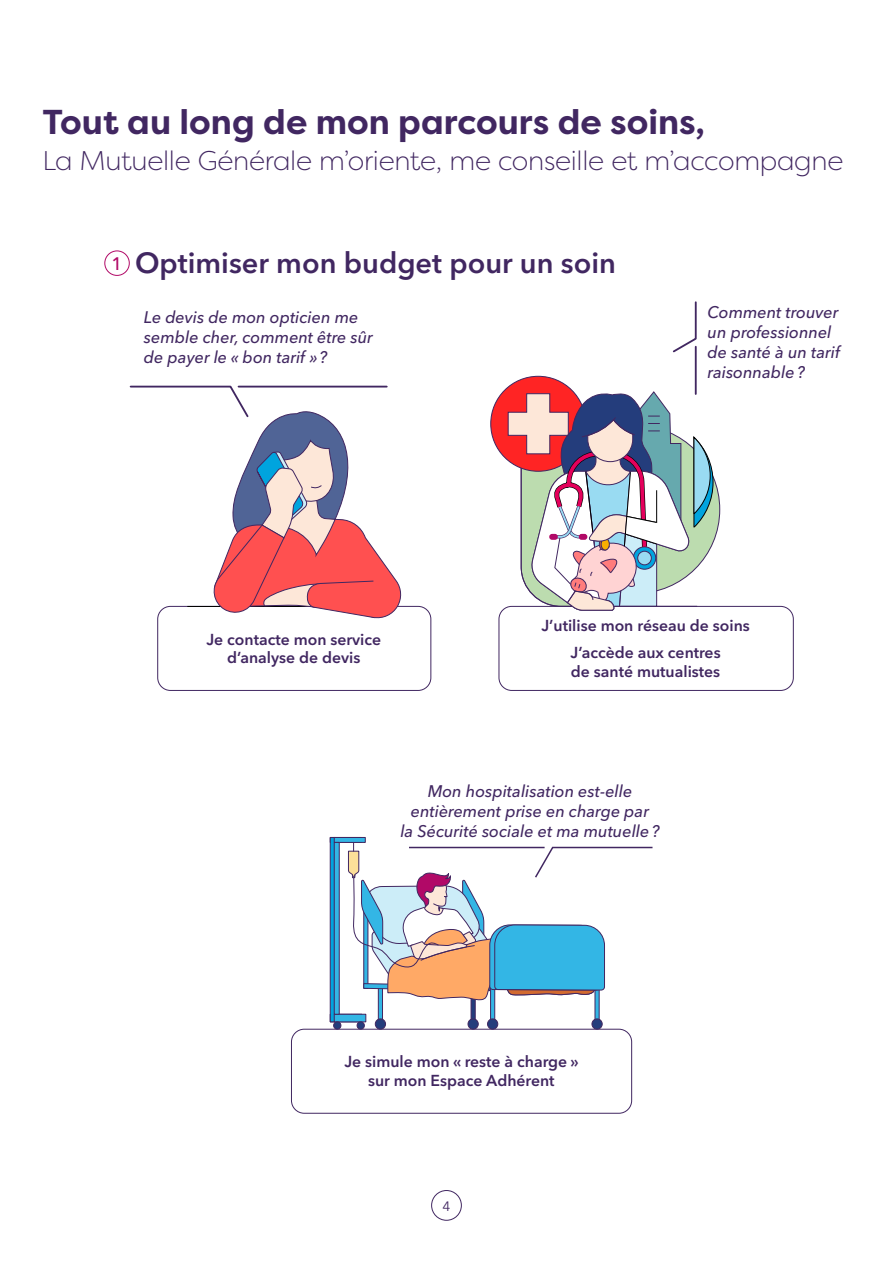
<style>
.page{position:relative;width:893px;height:1263px;background:#fff}
.page>*{position:absolute;margin:0;border:0;box-sizing:border-box;transform-origin:0 0}
.Titres_H1{font:700 34.5px "Filson Pro";color:#412761}
.Titres_Parcours_de_soin_H2{font:600 28.95px "Avenir Next LT Pro";color:#412761}
.Titres_H1-2{font:300 27px "Filson Pro";letter-spacing:-.01em;color:#412761}
.t1{font:500 18px "Avenir Next LT Pro";color:#b10967}
.t2{font:italic 500 16.65px/20px "Avenir Next LT Pro";color:#412761}
.t3{font:600 15.75px/18.9px "Avenir Next LT Pro";color:#412761;text-align:center}
.t4{font:13.5px "Avenir Next LT Pro";color:#412761}
</style>
<div class="page">
<div style="left:431px;top:1190px;width:31px;height:30px;border:1px solid #412761;border-radius:50%"></div>
<div style="left:291px;top:1029px;width:341px;height:84px;border:1px solid #412761;border-radius:13px"></div>
<div style="left:499px;top:606px;width:295px;height:85px;border:1px solid #412761;border-radius:13px"></div>
<div style="left:157px;top:606px;width:274px;height:85px;border:1px solid #412761;border-radius:13px"></div>
<div style="left:104px;top:251px;width:26px;height:25px;border:1px solid #b10967;border-radius:50%"></div>
<svg style="left:672px;top:301px;width:25px;height:53px"></svg>
<hr style="left:695px;top:347px;width:2px;height:47px;background:#412761">
<svg style="left:378px;top:1000px;width:5px;height:18px"></svg>
<svg style="left:471px;top:1000px;width:5px;height:18px"></svg>
<div style="left:468px;top:1019px;width:10px;height:10px;background:#243d7c;border-radius:50%"></div>
<div style="left:468px;top:1018px;width:11px;height:11px;border:1px solid #412761;border-radius:50%"></div>
<svg style="left:330px;top:837px;width:4px;height:185px"></svg>
<div style="left:334px;top:1014px;width:32px;height:8px;background:#33b6e5;border:1px solid #412761"></div>
<svg style="left:334px;top:837px;width:32px;height:6px"></svg>
<svg style="left:334px;top:842px;width:6px;height:172px"></svg>
<div style="left:334px;top:1022px;width:7px;height:7px;background:#243d7c;border-radius:50%"></div>
<div style="left:333px;top:1021px;width:8px;height:8px;border:1px solid #412761;border-radius:50%"></div>
<div style="left:357px;top:1022px;width:7px;height:7px;background:#243d7c;border-radius:50%"></div>
<div style="left:357px;top:1021px;width:8px;height:8px;border:1px solid #412761;border-radius:50%"></div>
<div style="left:375px;top:1019px;width:11px;height:10px;background:#243d7c;border-radius:50%"></div>
<div style="left:375px;top:1018px;width:11px;height:11px;border:1px solid #412761;border-radius:50%"></div>
<svg style="left:490px;top:1000px;width:5px;height:18px"></svg>
<svg style="left:595px;top:1000px;width:4px;height:18px"></svg>
<svg style="left:348px;top:842px;width:305px;height:158px"></svg>
<div style="left:487px;top:1019px;width:11px;height:10px;background:#243d7c;border-radius:50%"></div>
<div style="left:487px;top:1018px;width:11px;height:11px;border:1px solid #412761;border-radius:50%"></div>
<div style="left:592px;top:1019px;width:10px;height:10px;background:#243d7c;border-radius:50%"></div>
<div style="left:592px;top:1018px;width:11px;height:11px;border:1px solid #412761;border-radius:50%"></div>
<div style="left:491px;top:376px;width:95px;height:95px;background:#ff2424;border-radius:50%"></div>
<svg style="left:507px;top:389px;width:207px;height:222px"></svg>
<svg style="left:129px;top:385px;width:274px;height:234px"></svg>
<p class="Titres_H1" style="left:43px;top:100px;width:664px">Tout au long de mon parcours de soins,</p>
<p class="Titres_H1-2" style="left:43px;top:144px;width:802px">La Mutuelle Générale m’oriente, me conseille et m’accompagne</p>
<p class="t1" style="left:112px;top:253px;width:12px">1</p>
<h2 class="Titres_Parcours_de_soin_H2" style="left:135px;top:246px;width:482px">Optimiser mon budget pour un soin</h2>
<p class="t2" style="left:144px;top:307px;width:230px">Le devis de mon opticien me semble cher, comment être sûr de payer le « bon tarif »?</p>
<p class="t2" style="left:708px;top:302px;width:134px">Comment trouver un professionnel de santé à un tarif raisonnable?</p>
<p class="t3" style="left:206px;top:629px;width:176px">Je contacte mon service d’analyse de devis</p>
<p class="t3" style="left:541px;top:616px;width:210px">J’utilise mon réseau de soins</p>
<p class="t3" style="left:570px;top:643px;width:152px;text-align:left">J’accède aux centres de santé mutualistes</p>
<p class="t2" style="left:400px;top:781px;width:261px;text-align:center">Mon hospitalisation est-elle entièrement prise en charge par<br>la Sécurité sociale et ma mutuelle?</p>
<p class="t3" style="left:344px;top:1052px;width:236px">Je simule mon « reste à charge » sur mon Espace Adhérent</p>
<p class="t4" style="left:443px;top:1198px;width:9px">4</p>
</div>
